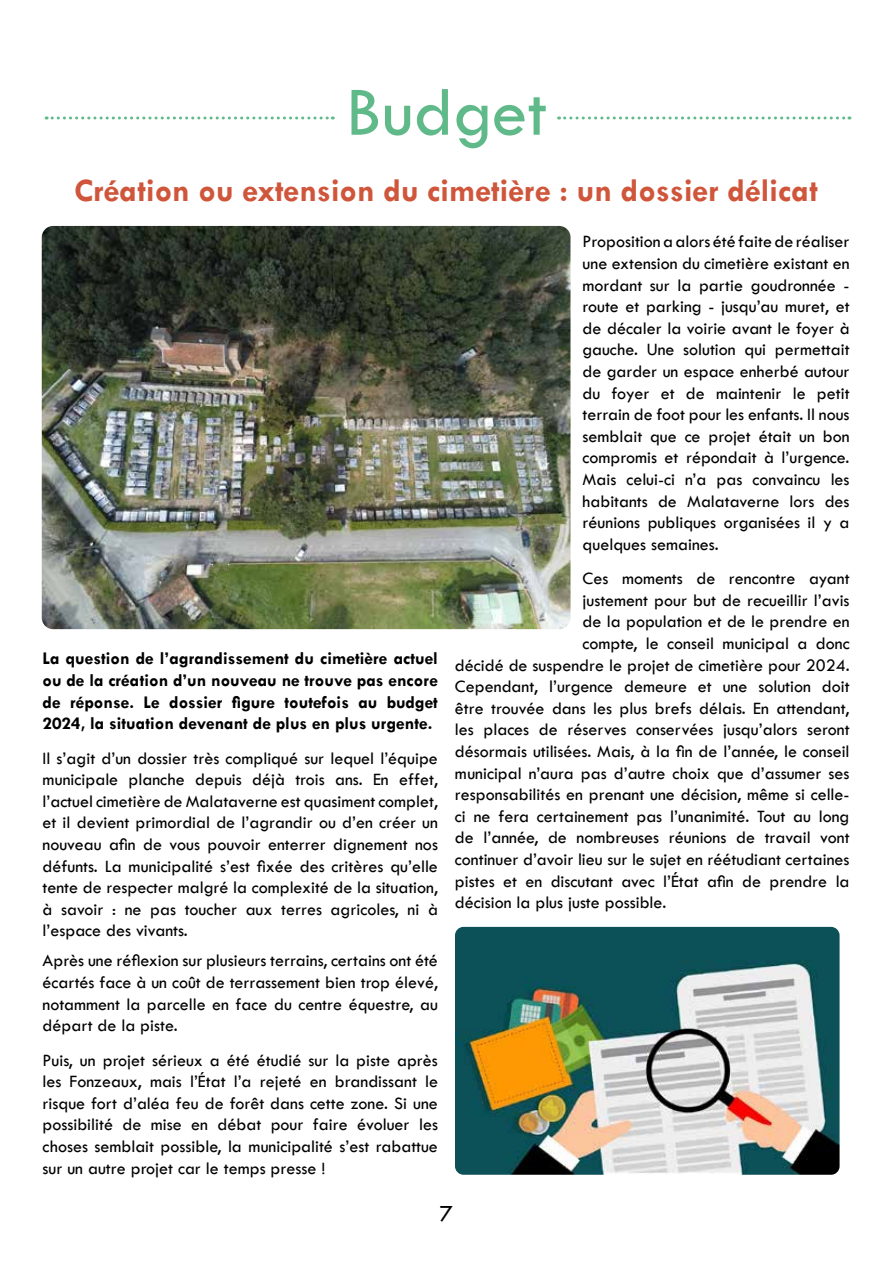
<style>
.page{position:relative;width:893px;height:1263px;background:#fff}
.page>*{position:absolute;margin:0;border:0;box-sizing:border-box;transform-origin:0 0}
.t1{font:72px "Tw Cen";color:#5fb989}
.t2{font:700 33px "Tw Cen";color:#cf563b}
.t3{font:24px "Tw Cen";color:#000}
.t4{font:18px/21.6px "Tw Cen";color:#000;text-align:justify}
.t5{font:700 18px/21.6px "Tw Cen";color:#000;text-align:justify}
</style>
<div class="page">
<svg style="left:46px;top:116px;width:287px;height:3px"></svg>
<svg style="left:559px;top:116px;width:291px;height:3px"></svg>
<img style="left:455px;top:927px;width:385px;height:248px">
<img style="left:42px;top:226px;width:528px;height:403px">
<h1 class="t1" style="left:346px;top:69px;width:203px">Budget</h1>
<h2 class="t2" style="left:74px;top:171px;width:745px">Création ou extension du cimetière : un dossier délicat</h2>
<p class="t5" style="left:43px;top:647px;width:397px">La question de l’agrandissement du cimetière actuel ou de la création d’un nouveau ne trouve pas encore de réponse. Le dossier figure toutefois au budget 2024, la situation devenant de plus en plus urgente.</p>
<p class="t4" style="left:43px;top:747px;width:397px">Il s’agit d’un dossier très compliqué sur lequel l’équipe municipale planche depuis déjà trois ans. En effet, l’actuel cimetière de Malataverne est quasiment complet, et il devient primordial de l’agrandir ou d’en créer un nouveau afin de vous pouvoir enterrer dignement nos défunts. La municipalité s’est fixée des critères qu’elle tente de respecter malgré la complexité de la situation, à savoir : ne pas toucher aux terres agricoles, ni à l’espace des vivants.</p>
<p class="t4" style="left:43px;top:950px;width:397px">Après une réflexion sur plusieurs terrains, certains ont été écartés face à un coût de terrassement bien trop élevé, notamment la parcelle en face du centre équestre, au départ de la piste.</p>
<p class="t4" style="left:43px;top:1049px;width:397px">Puis, un projet sérieux a été étudié sur la piste après les Fonzeaux, mais l’État l’a rejeté en brandissant le risque fort d’aléa feu de forêt dans cette zone. Si une possibilité de mise en débat pour faire évoluer les choses semblait possible, la municipalité s’est rabattue sur un autre projet car le temps presse !</p>
<p class="t4" style="left:583px;top:231px;width:269px">Proposition a alors été faite de réaliser une extension du cimetière existant en mordant sur la partie goudronnée - route et parking - jusqu’au muret, et de décaler la voirie avant le foyer à gauche. Une solution qui permettait de garder un espace enherbé autour du foyer et de maintenir le petit terrain de foot pour les enfants. Il nous semblait que ce projet était un bon compromis et répondait à l’urgence.<br>Mais celui-ci n’a pas convaincu les habitants de Malataverne lors des réunions publiques organisées il y a quelques semaines.</p>
<p class="t4" style="left:583px;top:568px;width:269px">Ces moments de rencontre ayant</p>
<p class="t4" style="left:583px;top:589px;width:269px">justement pour but de recueillir l’avis</p>
<p class="t4" style="left:583px;top:611px;width:269px">de la population et de le prendre en</p>
<p class="t4" style="left:583px;top:632px;width:268px">compte, le conseil municipal a donc</p>
<p class="t4" style="left:455px;top:654px;width:396px">décidé de suspendre le projet de cimetière pour 2024.</p>
<p class="t4" style="left:455px;top:676px;width:396px">Cependant, l’urgence demeure et une solution doit</p>
<p class="t4" style="left:455px;top:697px;width:396px">être trouvée dans les plus brefs délais. En attendant,</p>
<p class="t4" style="left:455px;top:719px;width:396px">les places de réserves conservées jusqu’alors seront</p>
<p class="t4" style="left:455px;top:740px;width:396px">désormais utilisées. Mais, à la fin de l’année, le conseil</p>
<p class="t4" style="left:455px;top:762px;width:396px">municipal n’aura pas d’autre choix que d’assumer ses</p>
<p class="t4" style="left:455px;top:784px;width:396px">responsabilités en prenant une décision, même si celle-</p>
<p class="t4" style="left:455px;top:805px;width:396px">ci ne fera certainement pas l’unanimité. Tout au long</p>
<p class="t4" style="left:455px;top:827px;width:396px">de l’année, de nombreuses réunions de travail vont</p>
<p class="t4" style="left:455px;top:848px;width:396px">continuer d’avoir lieu sur le sujet en réétudiant certaines</p>
<p class="t4" style="left:455px;top:870px;width:396px">pistes et en discutant avec l’État afin de prendre la</p>
<p class="t4" style="left:455px;top:892px;width:213px">décision la plus juste possible.</p>
<h3 class="t3" style="left:440px;top:1199px;width:15px">7</h3>
</div>
